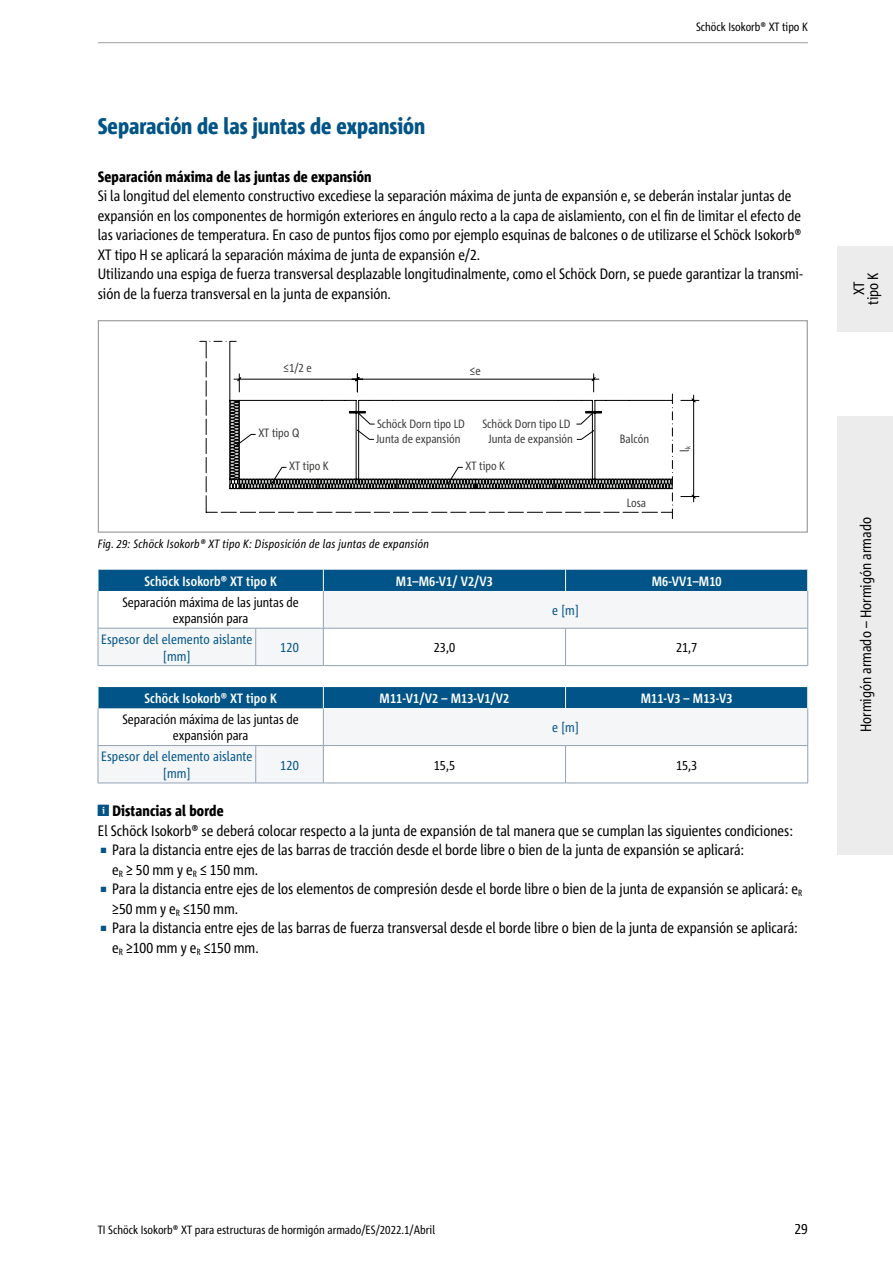
<style>
.page{position:relative;width:893px;height:1263px;background:#fff}
.page>*{position:absolute;margin:0;border:0;box-sizing:border-box;transform-origin:0 0}
.t1{font:800 condensed 22.5px "Corpid Schoeck";color:#005487}
.t2{font:condensed 15px/19.5px "Corpid Schoeck";color:#000}
.t3{font:800 condensed 15px "Corpid Schoeck";letter-spacing:.01em;color:#000}
.t4{font:condensed 13.5px/16.5px "Corpid Schoeck";color:#000;text-align:center}
.t5{font:700 condensed 13.5px "Corpid Schoeck";letter-spacing:.01em;color:#fff}
.t6{font:condensed 13.5px/16.5px "Corpid Schoeck";letter-spacing:.01em;color:#005487;text-align:center}
.t7{font:condensed 12px/15.5px "Corpid Schoeck";color:#3c3c3b}
.t8{font:condensed 12px "Corpid Schoeck";color:#000}
.t9{font:italic condensed 12px "Corpid Schoeck";letter-spacing:.02em;color:#000}
.s1{font-size:7.5px;color:#005487}
</style>
<div class="page">
<div style="left:838px;top:416px;width:55px;height:438px;background:#ececed"></div>
<div style="left:838px;top:247px;width:55px;height:85px;background:#ececed"></div>
<hr style="left:98px;top:42px;width:710px;height:1px;background:#9c9d9d">
<svg style="left:680px;top:394px;width:19px;height:108px"></svg>
<svg style="left:200px;top:341px;width:473px;height:178px"></svg>
<svg style="left:229px;top:340px;width:444px;height:149px"></svg>
<div style="left:98px;top:320px;width:710px;height:213px;border:1px solid #9c9d9d"></div>
<div style="left:323px;top:591px;width:485px;height:37px;background:#f5f6f8"></div>
<div style="left:256px;top:629px;width:67px;height:36px;background:#f5f6f8"></div>
<hr style="left:255px;top:628px;width:1px;height:37px;background:#93a2b6">
<hr style="left:565px;top:628px;width:1px;height:37px;background:#93a2b6">
<hr style="left:807px;top:628px;width:1px;height:37px;background:#93a2b6">
<hr style="left:98px;top:628px;width:158px;height:1px;background:#93a2b6">
<hr style="left:256px;top:628px;width:67px;height:1px;background:#93a2b6">
<hr style="left:98px;top:628px;width:1px;height:37px;background:#93a2b6">
<hr style="left:98px;top:665px;width:158px;height:1px;background:#93a2b6">
<hr style="left:256px;top:665px;width:67px;height:1px;background:#93a2b6">
<hr style="left:323px;top:628px;width:1px;height:37px;background:#93a2b6">
<hr style="left:323px;top:665px;width:243px;height:1px;background:#93a2b6">
<hr style="left:566px;top:665px;width:242px;height:1px;background:#93a2b6">
<hr style="left:807px;top:591px;width:1px;height:37px;background:#93a2b6">
<hr style="left:323px;top:591px;width:1px;height:37px;background:#93a2b6">
<hr style="left:323px;top:628px;width:243px;height:1px;background:#93a2b6">
<hr style="left:566px;top:628px;width:242px;height:1px;background:#93a2b6">
<hr style="left:98px;top:591px;width:1px;height:37px;background:#93a2b6">
<div style="left:98px;top:570px;width:710px;height:21px;background:#005487"></div>
<div style="left:323px;top:708px;width:485px;height:37px;background:#f5f6f8"></div>
<div style="left:99px;top:746px;width:224px;height:37px;background:#f5f6f8"></div>
<hr style="left:255px;top:746px;width:1px;height:37px;background:#93a2b6">
<hr style="left:565px;top:746px;width:1px;height:37px;background:#93a2b6">
<hr style="left:807px;top:746px;width:1px;height:37px;background:#93a2b6">
<hr style="left:98px;top:745px;width:158px;height:1px;background:#93a2b6">
<hr style="left:256px;top:745px;width:67px;height:1px;background:#93a2b6">
<hr style="left:98px;top:746px;width:1px;height:37px;background:#93a2b6">
<hr style="left:98px;top:783px;width:158px;height:1px;background:#93a2b6">
<hr style="left:256px;top:783px;width:67px;height:1px;background:#93a2b6">
<hr style="left:323px;top:746px;width:1px;height:37px;background:#93a2b6">
<hr style="left:323px;top:783px;width:243px;height:1px;background:#93a2b6">
<hr style="left:566px;top:783px;width:242px;height:1px;background:#93a2b6">
<hr style="left:807px;top:708px;width:1px;height:37px;background:#93a2b6">
<hr style="left:323px;top:708px;width:1px;height:37px;background:#93a2b6">
<hr style="left:323px;top:745px;width:243px;height:1px;background:#93a2b6">
<hr style="left:566px;top:745px;width:242px;height:1px;background:#93a2b6">
<hr style="left:98px;top:708px;width:1px;height:37px;background:#93a2b6">
<div style="left:98px;top:687px;width:710px;height:21px;background:#005487"></div>
<h1 class="t1" style="left:98px;top:112px;width:329px">Separación de las juntas de expansión</h1>
<p class="t8" style="left:696px;top:19px;width:113px">Schöck Isokorb® XT tipo K</p>
<p class="t3" style="left:98px;top:167px;width:275px">Separación máxima de las juntas de expansión</p>
<p class="t2" style="left:98px;top:186px;width:706px">Si la longitud del elemento constructivo excediese la separación máxima de junta de expansión e, se deberán instalar juntas de expansión en los componentes de hormigón exteriores en ángulo recto a la capa de aislamiento, con el n de limitar el efecto de las variaciones de temperatura. En caso de puntos jos como por ejemplo esquinas de balcones o de utilizarse el Schöck Isokorb® XT tipo H se aplicará la separación máxima de junta de expansión e/2.<br>Utilizando una espiga de fuerza transversal desplazable longitudinalmente, como el Schöck Dorn, se puede garantizar la transmi&shy;sión de la fuerza transversal en la junta de expansión.</p>
<p class="t7" style="left:284px;top:360px;width:30px">≤1/2 e</p>
<p class="t7" style="left:470px;top:363px;width:12px">≤e</p>
<p class="t7" style="left:258px;top:425px;width:42px">XT tipo Q</p>
<p class="t7" style="left:376px;top:416px;width:90px">Schöck Dorn tipo LD<br>Junta de expansión</p>
<p class="t7" style="left:482px;top:416px;width:92px;text-align:center">Schöck Dorn tipo LD<br>Junta de expansión</p>
<p class="t7" style="left:289px;top:458px;width:41px">XT tipo K</p>
<p class="t7" style="left:466px;top:458px;width:41px">XT tipo K</p>
<p class="t7" style="left:620px;top:431px;width:31px">Balcón</p>
<p class="t7" style="left:627px;top:494px;width:21px">Losa</p>
<p class="t7" style="left:677px;top:452px;width:7px;rotate:-90deg">l<sub>k</sub></p>
<p class="t9" style="left:98px;top:537px;width:333px">Fig. 29: Schöck Isokorb® XT tipo K: Disposición de las juntas de expansión</p>
<p class="t5" style="left:144px;top:572px;width:134px">Schöck Isokorb® XT tipo K</p>
<p class="t5" style="left:396px;top:572px;width:99px">M1–M6-V1/ V2/V3</p>
<p class="t5" style="left:652px;top:572px;width:71px">M6-VV1–M10</p>
<p class="t4" style="left:122px;top:593px;width:178px">Separación máxima de las juntas de expansión para</p>
<p class="t6" style="left:552px;top:602px;width:28px">e [m]</p>
<p class="t6" style="left:101px;top:631px;width:153px">Espesor del elemento aislante [mm]</p>
<p class="t6" style="left:280px;top:639px;width:20px">120</p>
<p class="t4" style="left:434px;top:639px;width:23px">23,0</p>
<p class="t4" style="left:676px;top:639px;width:23px">21,7</p>
<p class="t5" style="left:144px;top:690px;width:134px">Schöck Isokorb® XT tipo K</p>
<p class="t5" style="left:380px;top:690px;width:131px">M11-V1/V2 – M13-V1/V2</p>
<p class="t5" style="left:641px;top:690px;width:93px">M11-V3 – M13-V3</p>
<p class="t4" style="left:122px;top:711px;width:178px">Separación máxima de las juntas de expansión para</p>
<p class="t6" style="left:552px;top:719px;width:28px">e [m]</p>
<p class="t6" style="left:101px;top:748px;width:153px">Espesor del elemento aislante [mm]</p>
<p class="t6" style="left:280px;top:756px;width:20px">120</p>
<p class="t4" style="left:434px;top:756px;width:23px">15,5</p>
<p class="t4" style="left:676px;top:756px;width:23px">15,3</p>
<p class="t3" style="left:112px;top:801px;width:113px">Distancias al borde</p>
<p class="t2" style="left:98px;top:820px;width:697px">El Schöck Isokorb® se deberá colocar respecto a la junta de expansión de tal manera que se cumplan las siguientes condiciones:</p>
<p class="t2" style="left:112px;top:840px;width:633px;text-indent:-12px"><span class="s1">■</span> Para la distancia entre ejes de las barras de tracción desde el borde libre o bien de la junta de expansión se aplicará: e<sub>R</sub> ≥ 50 mm y e<sub>R</sub> ≤ 150 mm.</p>
<p class="t2" style="left:112px;top:879px;width:691px;text-indent:-12px"><span class="s1">■</span> Para la distancia entre ejes de los elementos de compresión desde el borde libre o bien de la junta de expansión se aplicará: e<sub>R </sub>≥50 mm y e<sub>R</sub> ≤150 mm.</p>
<p class="t2" style="left:112px;top:918px;width:687px;text-indent:-12px"><span class="s1">■</span> Para la distancia entre ejes de las barras de fuerza transversal desde el borde libre o bien de la junta de expansión se aplicará: e<sub>R</sub> ≥100 mm y e<sub>R</sub> ≤150 mm.</p>
<p class="t2" style="left:852px;top:305px;width:34px;line-height:14.1px;text-align:center;rotate:-90deg">XT tipo K</p>
<p class="t2" style="left:856px;top:732px;width:217px;rotate:-90deg">Hormigón armado – Hormigón armado</p>
<p class="t8" style="left:98px;top:1222px;width:339px">TI Schöck Isokorb® XT para estructuras de hormigón armado/ES/2022.1/Abril</p>
<p class="t2" style="left:794px;top:1219px;width:15px">29</p>
</div>
